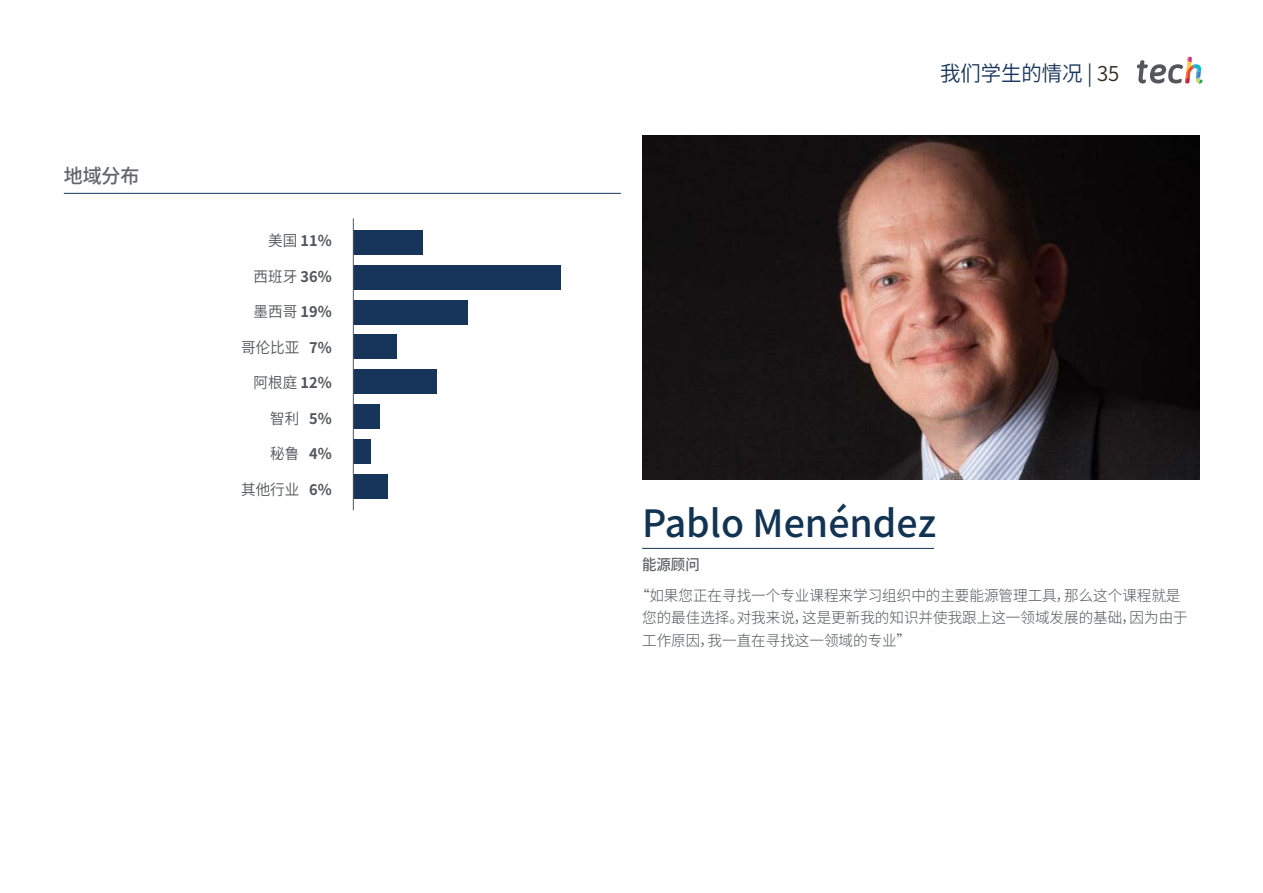
<style>
.page{position:relative;width:1263px;height:893px;background:#fff}
.page>*{position:absolute;margin:0;border:0;box-sizing:border-box;transform-origin:0 0}
.t1{font:500 37.5px "Source Han Sans CN";color:#123352}
.t2{font:21px "Source Han Sans CN";color:#1a355c}
.t3{font:500 19.5px "Source Han Sans CN";color:#61646a}
.t4{font:300 15px/22.5px "Source Han Sans CN";color:#52555b}
.t5{font:15px "Source Han Sans CN";color:#52555b}
.t6{font:700 15px "Source Han Sans CN";color:#52555b}
.t7{font:500 15px "Source Han Sans CN";color:#61646a;scale:.96 1}
.s1{font-weight:400}
.s2{font-weight:700}
.s3{color:#312e20}
</style>
<div class="page">
<svg style="left:1137px;top:57px;width:65px;height:27px"></svg>
<hr style="left:642px;top:548px;width:292px;height:1px;background:#123352">
<img style="left:642px;top:136px;width:557px;height:343px">
<hr style="left:64px;top:193px;width:557px;height:1px;background:#17355b">
<div style="left:353px;top:230px;width:70px;height:25px;background:#17355b"></div>
<div style="left:353px;top:404px;width:27px;height:25px;background:#17355b"></div>
<div style="left:353px;top:265px;width:207px;height:25px;background:#17355b"></div>
<div style="left:353px;top:439px;width:18px;height:25px;background:#17355b"></div>
<div style="left:353px;top:300px;width:115px;height:24px;background:#17355b"></div>
<div style="left:353px;top:474px;width:35px;height:24px;background:#17355b"></div>
<div style="left:353px;top:335px;width:43px;height:24px;background:#17355b"></div>
<div style="left:353px;top:369px;width:84px;height:25px;background:#17355b"></div>
<hr style="left:353px;top:218px;width:1px;height:292px;background:#52555b">
<h3 class="t3" style="left:64px;top:164px;width:77px">地域分布</h3>
<p class="t6" style="left:268px;top:232px;width:65px"><span class="s1">美国</span> 11%</p>
<p class="t5" style="left:254px;top:268px;width:80px">西班牙 <span class="s2">36%</span></p>
<p class="t5" style="left:254px;top:303px;width:80px">墨西哥 <span class="s2">19%</span></p>
<p class="t5" style="left:241px;top:339px;width:92px">哥伦比亚 <span class="s2">7%</span></p>
<p class="t5" style="left:254px;top:374px;width:80px">阿根庭 <span class="s2">12%</span></p>
<p class="t5" style="left:270px;top:410px;width:63px">智利 <span class="s2">5%</span></p>
<p class="t5" style="left:270px;top:445px;width:63px">秘鲁 <span class="s2">4%</span></p>
<p class="t5" style="left:241px;top:481px;width:92px">其他行业 <span class="s2">6%</span></p>
<h2 class="t2" style="left:940px;top:61px;width:181px">我们学生的情况 | <span class="s3">35</span></h2>
<h1 class="t1" style="left:642px;top:503px;width:296px">Pablo Menéndez</h1>
<p class="t7" style="left:642px;top:556px;width:61px">能源顾问</p>
<p class="t4" style="left:642px;top:584px;width:547px;text-indent:-7px">“如果您正在寻找一个专业课程来学习组织中的主要能源管理工具，那么这个课程就是您的最佳选择。对我来说，这是更新我的知识并使我跟上这一领域发展的基础，因为由于工作原因，我一直在寻找这一领域的专业”</p>
</div>
